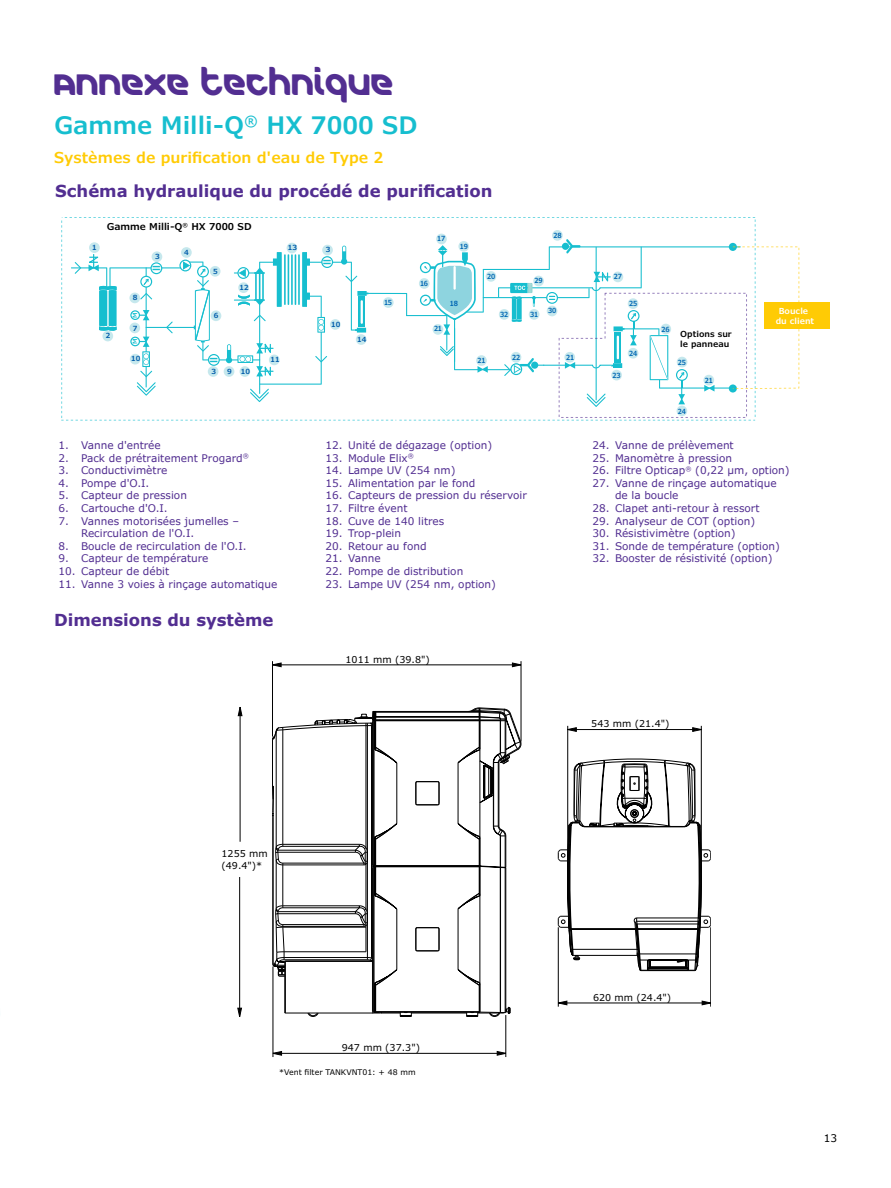
<style>
.page{position:relative;width:891px;height:1188px;background:#fff}
.page>*{position:absolute;margin:0;border:0;box-sizing:border-box;transform-origin:0 0}
.t1{font:30px "Merck";color:#522e91}
.t2{font:600 24px "Verdana Pro";color:#16becf}
.t3{font:700 16.5px "Verdana Pro";color:#522e91}
.t4{font:600 15px "Verdana Pro";color:#ffcb05}
.t5{font:600 12.6px "Verdana Pro";color:#16becf}
.t6{font:10.5px/12.6px "Verdana Pro";color:#522e91}
.t7{font:10.5px "Verdana Pro";color:#000}
.t8{font:9.6px/11.4px "Verdana Pro";color:#010101}
.t9{font:600 9.6px "Verdana Pro";color:#000}
.t10{font:600 8.4px/10.1px "Verdana Pro";color:#000}
.t11{font:600 8.4px/10.1px "Verdana Pro";color:#fff;text-align:center}
.t12{font:7.8px "Verdana Pro";color:#000}
.t13{font:600 7.05px "Verdana Pro";letter-spacing:-.04em;color:#0066b3;scale:.9 1}
.t14{font:600 7.05px "Verdana Pro";color:#005baa}
.t15{font:600 6px "Verdana Pro";color:#16becf}
</style>
<div class="page">
<div style="left:764px;top:303px;width:65px;height:26px;background:#ffcb05"></div>
<svg style="left:61px;top:217px;width:738px;height:204px"></svg>
<div style="left:433px;top:324px;width:10px;height:11px;background:#c6e8ed;border-radius:50%"></div>
<svg style="left:497px;top:1051px;width:9px;height:5px"></svg>
<svg style="left:274px;top:1051px;width:8px;height:5px"></svg>
<svg style="left:273px;top:663px;width:8px;height:4px"></svg>
<svg style="left:512px;top:663px;width:9px;height:4px"></svg>
<hr style="left:273px;top:1053px;width:233px;height:1px;background:#010101">
<hr style="left:272px;top:661px;width:1px;height:76px;background:#010101">
<hr style="left:273px;top:967px;width:1px;height:90px;background:#010101">
<hr style="left:506px;top:1015px;width:1px;height:42px;background:#010101">
<hr style="left:521px;top:661px;width:1px;height:80px;background:#010101">
<hr style="left:273px;top:665px;width:248px;height:1px;background:#010101">
<svg style="left:272px;top:707px;width:250px;height:310px"></svg>
<svg style="left:558px;top:726px;width:153px;height:281px"></svg>
<svg style="left:558px;top:758px;width:153px;height:247px"></svg>
<hr style="left:239px;top:877px;width:1px;height:139px;background:#010101">
<hr style="left:240px;top:707px;width:1px;height:135px;background:#010101">
<svg style="left:238px;top:1008px;width:4px;height:9px"></svg>
<svg style="left:238px;top:707px;width:4px;height:9px"></svg>
<h1 class="t1" style="left:54px;top:60px;width:341px">ANNEXE TECHNIQUE</h1>
<h2 class="t2" style="left:54px;top:110px;width:365px">Gamme Milli-Q<sup>®</sup> HX 7000 SD</h2>
<h3 class="t4" style="left:54px;top:148px;width:331px">Systèmes de purification d'eau de Type 2</h3>
<h3 class="t3" style="left:55px;top:180px;width:439px">Schéma hydraulique du procédé de purification</h3>
<p class="t9" style="left:107px;top:220px;width:146px">Gamme Milli-Q<sup>®</sup> HX 7000 SD</p>
<p class="t13" style="left:437px;top:234px;width:11px">17</p>
<p class="t13" style="left:553px;top:231px;width:11px">28</p>
<p class="t14" style="left:92px;top:243px;width:6px">1</p>
<p class="t14" style="left:288px;top:243px;width:11px">13</p>
<p class="t14" style="left:184px;top:248px;width:6px">4</p>
<p class="t14" style="left:155px;top:252px;width:6px">3</p>
<p class="t14" style="left:106px;top:331px;width:6px">2</p>
<p class="t14" style="left:133px;top:293px;width:6px">8</p>
<p class="t15" style="left:131px;top:318px;width:7px;rotate:-90deg">M</p>
<p class="t15" style="left:131px;top:344px;width:7px;rotate:-90deg">M</p>
<p class="t14" style="left:133px;top:323px;width:6px">7</p>
<p class="t5" style="left:151px;top:259px;width:12px">=</p>
<p class="t14" style="left:213px;top:266px;width:6px">5</p>
<p class="t14" style="left:214px;top:311px;width:6px">6</p>
<p class="t14" style="left:240px;top:283px;width:11px">12</p>
<p class="t14" style="left:326px;top:245px;width:6px">3</p>
<p class="t5" style="left:322px;top:253px;width:12px">=</p>
<p class="t14" style="left:331px;top:320px;width:11px">10</p>
<p class="t14" style="left:357px;top:335px;width:11px">14</p>
<p class="t13" style="left:384px;top:298px;width:11px">15</p>
<p class="t13" style="left:460px;top:241px;width:11px">19</p>
<p class="t13" style="left:420px;top:279px;width:11px">16</p>
<p class="t13" style="left:434px;top:324px;width:11px">21</p>
<p class="t13" style="left:450px;top:298px;width:11px">18</p>
<p class="t13" style="left:487px;top:271px;width:11px">20</p>
<p class="t13" style="left:535px;top:276px;width:11px">29</p>
<p class="t13" style="left:500px;top:310px;width:11px">32</p>
<p class="t13" style="left:530px;top:310px;width:11px">31</p>
<p class="t13" style="left:548px;top:306px;width:11px">30</p>
<p class="t14" style="left:131px;top:354px;width:11px">10</p>
<p class="t14" style="left:270px;top:355px;width:11px">11</p>
<p class="t5" style="left:208px;top:351px;width:12px">=</p>
<p class="t13" style="left:478px;top:356px;width:11px">21</p>
<p class="t13" style="left:512px;top:353px;width:11px">22</p>
<p class="t13" style="left:566px;top:353px;width:11px">21</p>
<p class="t14" style="left:212px;top:367px;width:6px">3</p>
<p class="t14" style="left:227px;top:367px;width:24px">9 10</p>
<p class="t6" style="left:58px;top:439px;width:104px">1. Vanne d'entrée</p>
<p class="t6" style="left:58px;top:452px;width:192px">2. Pack de prétraitement Progard<sup>®</sup></p>
<p class="t6" style="left:58px;top:464px;width:110px">3. Conductivimètre</p>
<p class="t6" style="left:58px;top:477px;width:92px">4. Pompe d'O.I.</p>
<p class="t6" style="left:58px;top:489px;width:130px">5. Capteur de pression</p>
<p class="t6" style="left:58px;top:502px;width:111px">6. Cartouche d'O.I.</p>
<p class="t6" style="left:81px;top:515px;width:160px;text-indent:-23px">7. Vannes motorisées jumelles –<br>Recirculation de l'O.I.</p>
<p class="t6" style="left:58px;top:540px;width:190px">8. Boucle de recirculation de l'O.I.</p>
<p class="t6" style="left:58px;top:552px;width:152px">9. Capteur de température</p>
<p class="t6" style="left:58px;top:565px;width:112px">10. Capteur de débit</p>
<p class="t6" style="left:58px;top:578px;width:220px">11. Vanne 3 voies à rinçage automatique</p>
<h3 class="t3" style="left:54px;top:610px;width:221px">Dimensions du système</h3>
<p class="t6" style="left:326px;top:439px;width:168px">12. Unité de dégazage (option)</p>
<p class="t6" style="left:326px;top:452px;width:90px">13. Module Elix<sup>®</sup></p>
<p class="t6" style="left:326px;top:464px;width:132px">14. Lampe UV (254 nm)</p>
<p class="t6" style="left:326px;top:477px;width:151px">15. Alimentation par le fond</p>
<p class="t6" style="left:326px;top:489px;width:203px">16. Capteurs de pression du réservoir</p>
<p class="t6" style="left:326px;top:502px;width:84px">17. Filtre évent</p>
<p class="t6" style="left:326px;top:515px;width:120px">18. Cuve de 140 litres</p>
<p class="t6" style="left:326px;top:527px;width:77px">19. Trop-plein</p>
<p class="t6" style="left:326px;top:540px;width:103px">20. Retour au fond</p>
<p class="t6" style="left:326px;top:552px;width:57px">21. Vanne</p>
<p class="t6" style="left:326px;top:565px;width:139px">22. Pompe de distribution</p>
<p class="t6" style="left:326px;top:578px;width:172px">23. Lampe UV (254 nm, option)</p>
<p class="t8" style="left:346px;top:654px;width:86px">1011 mm (39.8")</p>
<p class="t13" style="left:614px;top:272px;width:11px">27</p>
<p class="t13" style="left:629px;top:299px;width:11px">25</p>
<p class="t13" style="left:613px;top:371px;width:11px">23</p>
<p class="t13" style="left:629px;top:349px;width:11px">24</p>
<p class="t13" style="left:662px;top:325px;width:11px">26</p>
<p class="t10" style="left:680px;top:329px;width:53px">Options sur le panneau</p>
<p class="t13" style="left:678px;top:358px;width:11px">25</p>
<p class="t13" style="left:705px;top:375px;width:11px">21</p>
<p class="t13" style="left:678px;top:407px;width:11px">24</p>
<p class="t11" style="left:776px;top:306px;width:40px">Boucle du client</p>
<p class="t6" style="left:593px;top:439px;width:143px">24. Vanne de prélèvement</p>
<p class="t6" style="left:593px;top:452px;width:141px">25. Manomètre à pression</p>
<p class="t6" style="left:593px;top:464px;width:199px">26. Filtre Opticap<sup>®</sup> (0,22 μm, option)</p>
<p class="t6" style="left:615px;top:477px;width:163px;text-indent:-23px">27. Vanne de rinçage automatique de la boucle</p>
<p class="t6" style="left:593px;top:502px;width:169px">28. Clapet anti-retour à ressort</p>
<p class="t6" style="left:593px;top:515px;width:164px">29. Analyseur de COT (option)</p>
<p class="t6" style="left:593px;top:527px;width:145px">30. Résistivimètre (option)</p>
<p class="t6" style="left:593px;top:540px;width:189px">31. Sonde de température (option)</p>
<p class="t6" style="left:593px;top:552px;width:182px">32. Booster de résistivité (option)</p>
<p class="t8" style="left:591px;top:718px;width:80px">543 mm (21.4")</p>
<p class="t8" style="left:222px;top:848px;width:48px">1255 mm (49.4")*</p>
<p class="t8" style="left:342px;top:1042px;width:80px">947 mm (37.3")</p>
<p class="t12" style="left:279px;top:1067px;width:138px">*Vent filter TANKVNT01: + 48 mm</p>
<p class="t8" style="left:593px;top:992px;width:80px">620 mm (24.4")</p>
<p class="t7" style="left:824px;top:1131px;width:15px">13</p>
</div>
